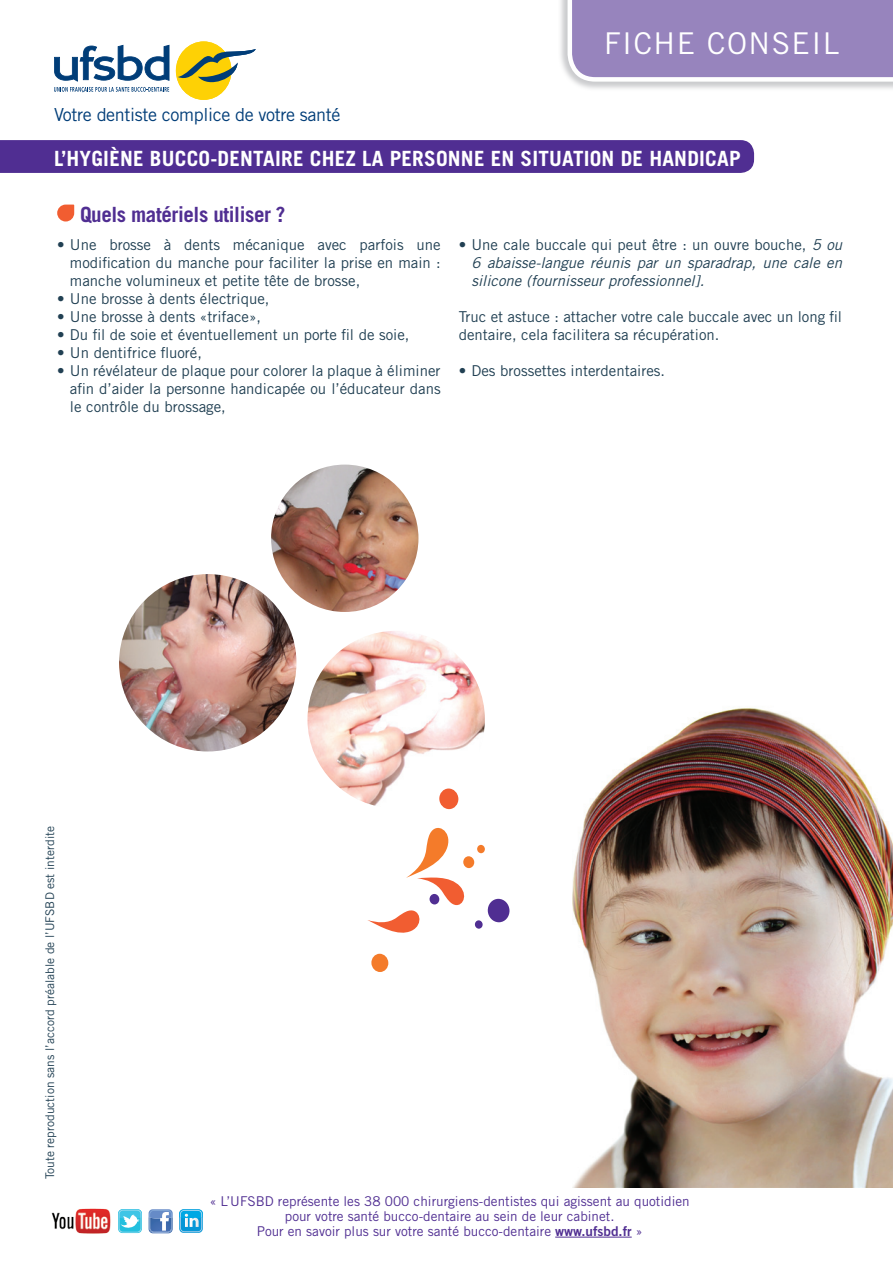
<style>
.page{position:relative;width:893px;height:1263px;background:#fff}
.page>*{position:absolute;margin:0;border:0;box-sizing:border-box;transform-origin:0 0}
.t1{font:30px "Trade Gothic LT Std";letter-spacing:.05em;color:#fff}
.t2{font:700 21px "Trade Gothic LT Std";letter-spacing:.01em;color:#fff}
.t3{font:700 21px "Trade Gothic LT Std";letter-spacing:-.02em;color:#502e92}
.t4{font:18px "Trade Gothic LT Std";letter-spacing:-.02em;color:#003d78}
.t5{font:15px/18px "Trade Gothic LT Std";color:#214053;text-align:justify}
.t6{font:italic 15px/18px "Trade Gothic LT Std";color:#214053;text-align:justify}
.t7{font:13.5px "Trade Gothic LT Std";color:#502e92}
.t8{font:12px "Trade Gothic LT Std";color:#214053}
.s1{font-style:normal}
.s2{font-family:"Trade Gothic LT Std Bd 2"}
</style>
<div class="page">
<div style="left:558px;top:0;width:335px;height:92px;background:#babbbe;opacity:.75"></div>
<svg style="left:568px;top:0;width:325px;height:82px;background:#9e8cc1"></svg>
<hr style="left:555px;top:1237px;width:77px;height:1px;background:#502e92">
<div style="left:0;top:140px;width:754px;height:33px;background:#502e92"></div>
<div style="left:176px;top:41px;width:55px;height:59px;background:#fed105;border-radius:50%"></div>
<svg style="left:178px;top:48px;width:78px;height:41px"></svg>
<svg style="left:54px;top:45px;width:115px;height:47px"></svg>
<img style="left:572px;top:708px;width:321px;height:480px">
<img style="left:119px;top:574px;width:177px;height:177px;border-radius:89px">
<img style="left:307px;top:631px;width:178px;height:177px;border-radius:89px">
<div style="left:371px;top:954px;width:17px;height:18px;background:#f47b2a;border-radius:50%"></div>
<div style="left:488px;top:899px;width:22px;height:23px;background:#502e92;border-radius:50%"></div>
<div style="left:439px;top:788px;width:20px;height:21px;background:#f15d31;border-radius:50%"></div>
<svg style="left:367px;top:827px;width:103px;height:106px"></svg>
<div style="left:475px;top:920px;width:8px;height:9px;background:#502e92;border-radius:50%"></div>
<div style="left:477px;top:845px;width:8px;height:8px;background:#f47b2a;border-radius:50%"></div>
<div style="left:463px;top:856px;width:11px;height:12px;background:#f47b2a;border-radius:50%"></div>
<svg style="left:57px;top:205px;width:17px;height:16px"></svg>
<img style="left:271px;top:465px;width:147px;height:147px;border-radius:74px">
<svg style="left:118px;top:1209px;width:24px;height:24px"></svg>
<svg style="left:118px;top:1209px;width:24px;height:23px"></svg>
<svg style="left:149px;top:1209px;width:24px;height:24px"></svg>
<svg style="left:179px;top:1209px;width:24px;height:24px"></svg>
<svg style="left:179px;top:1209px;width:24px;height:23px"></svg>
<img style="left:51px;top:1208px;width:60px;height:26px">
<p class="t4" style="left:54px;top:104px;width:288px">Votre dentiste complice de votre santé</p>
<p class="t1" style="left:604px;top:26px;width:237px">FICHE CONSEIL</p>
<p class="t2" style="left:54px;top:145px;width:688px">L’HYGIÈNE BUCCO-DENTAIRE CHEZ LA PERSONNE EN SITUATION DE HANDICAP</p>
<p class="t3" style="left:80px;top:201px;width:207px">Quels matériels utiliser ?</p>
<p class="t5" style="left:70px;top:236px;width:372px;text-indent:-13px">• Une brosse à dents mécanique avec parfois une modification du manche pour faciliter la prise en main : manche volumineux et petite tête de brosse,</p>
<p class="t5" style="left:57px;top:290px;width:214px">• Une brosse à dents électrique,</p>
<p class="t5" style="left:57px;top:308px;width:205px">• Une brosse à dents «triface»,</p>
<p class="t5" style="left:57px;top:326px;width:354px">• Du fil de soie et éventuellement un porte fil de soie,</p>
<p class="t5" style="left:57px;top:344px;width:146px">• Un dentifrice fluoré,</p>
<p class="t5" style="left:70px;top:362px;width:372px;text-indent:-13px">• Un révélateur de plaque pour colorer la plaque à éliminer afin d’aider la personne handicapée ou l’éducateur dans le contrôle du brossage,</p>
<p class="t6" style="left:471px;top:236px;width:372px;text-indent:-13px"><span class="s1">• Une cale buccale qui peut être : un ouvre bouche,</span> 5 ou 6 abaisse-langue réunis par un sparadrap, une cale en silicone (fournisseur professionnel].</p>
<p class="t5" style="left:459px;top:308px;width:385px">Truc et astuce : attacher votre cale buccale avec un long fil dentaire, cela facilitera sa récupération.</p>
<p class="t5" style="left:459px;top:362px;width:208px">• Des brossettes interdentaires.</p>
<p class="t8" style="left:43px;top:1179px;width:355px;rotate:-90deg">Toute reproduction sans l’accord préalable de l’UFSBD est interdite</p>
<p class="t7" style="left:210px;top:1193px;width:481px">« L’UFSBD représente les 38 000 chirurgiens-dentistes qui agissent au quotidien</p>
<p class="t7" style="left:285px;top:1208px;width:331px">pour votre santé bucco-dentaire au sein de leur cabinet.</p>
<p class="t7" style="left:257px;top:1223px;width:387px">Pour en savoir plus sur votre santé bucco-dentaire <span class="s2">www.ufsbd.fr</span> »</p>
</div>
